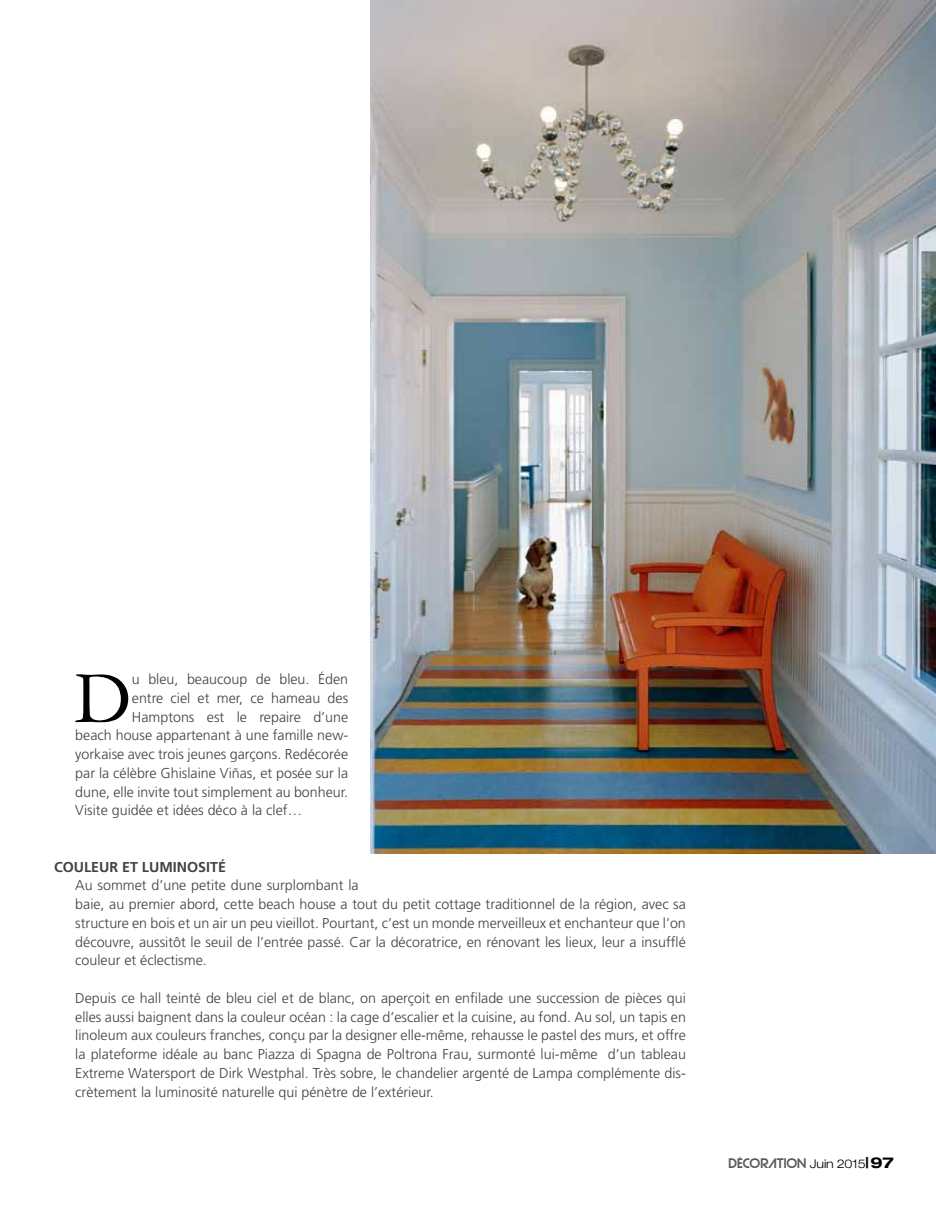
<style>
.page{position:relative;width:936px;height:1212px;background:#fff}
.page>*{position:absolute;margin:0;border:0;box-sizing:border-box;transform-origin:0 0}
.t1{font:74.4px "Garamond";color:#000}
.t2{font:300 14.25px/18.8px "Frutiger";color:#414042}
.t3{font:700 14.25px "Frutiger CE";color:#414042}
.t4{font:13.5px "Strasua";color:#58595b}
.s1{font-family:"Helvetica Neue";font-weight:300;font-stretch:expanded;font-size:12px;color:#000}
.s2{font-family:"Helvetica Neue";font-weight:700;font-stretch:expanded;font-size:15px;color:#000}
</style>
<div class="page">
<img style="left:370px;top:0;width:565px;height:854px">
<h1 class="t1" style="left:74px;top:654px;width:59px">D</h1>
<p class="t2" style="left:132px;top:670px;width:218px">u bleu, beaucoup de bleu. Éden</p>
<p class="t2" style="left:132px;top:689px;width:218px">entre ciel et mer, ce hameau des</p>
<p class="t2" style="left:132px;top:707px;width:218px">Hamptons est le repaire d’une</p>
<p class="t2" style="left:75px;top:726px;width:274px">beach house appartenant à une famille new-</p>
<p class="t2" style="left:75px;top:745px;width:274px">yorkaise avec trois jeunes garçons. Redécorée</p>
<p class="t2" style="left:75px;top:764px;width:274px">par la célèbre Ghislaine Viñas, et posée sur la</p>
<p class="t2" style="left:75px;top:782px;width:274px">dune, elle invite tout simplement au bonheur.</p>
<p class="t2" style="left:75px;top:801px;width:228px">Visite guidée et idées déco à la clef…</p>
<p class="t3" style="left:54px;top:858px;width:173px">COULEUR ET LUMINOSITÉ</p>
<p class="t2" style="left:75px;top:876px;width:612px">Au sommet d’une petite dune surplombant la<br>baie, au premier abord, cette beach house a tout du petit cottage traditionnel de la région, avec sa structure en bois et un air un peu vieillot. Pourtant, c’est un monde merveilleux et enchanteur que l’on découvre, aussitôt le seuil de l’entrée passé. Car la décoratrice, en rénovant les lieux, leur a insufflé couleur et éclectisme.</p>
<p class="t2" style="left:75px;top:989px;width:612px;text-align:justify">Depuis ce hall teinté de bleu ciel et de blanc, on aperçoit en enfilade une succession de pièces qui elles aussi baignent dans la couleur océan : la cage d’escalier et la cuisine, au fond. Au sol, un tapis en linoleum aux couleurs franches, conçu par la designer elle-même, rehausse le pastel des murs, et offre la plateforme idéale au banc Piazza di Spagna de Poltrona Frau, surmonté lui-même d’un tableau Extreme Watersport de Dirk Westphal. Très sobre, le chandelier argenté de Lampa complémente dis&shy;crètement la luminosité naturelle qui pénètre de l’extérieur.</p>
<p class="t4" style="left:728px;top:1156px;width:167px">DéCORATION <span class="s1">Juin 2015</span><span class="s2">|97</span></p>
</div>
